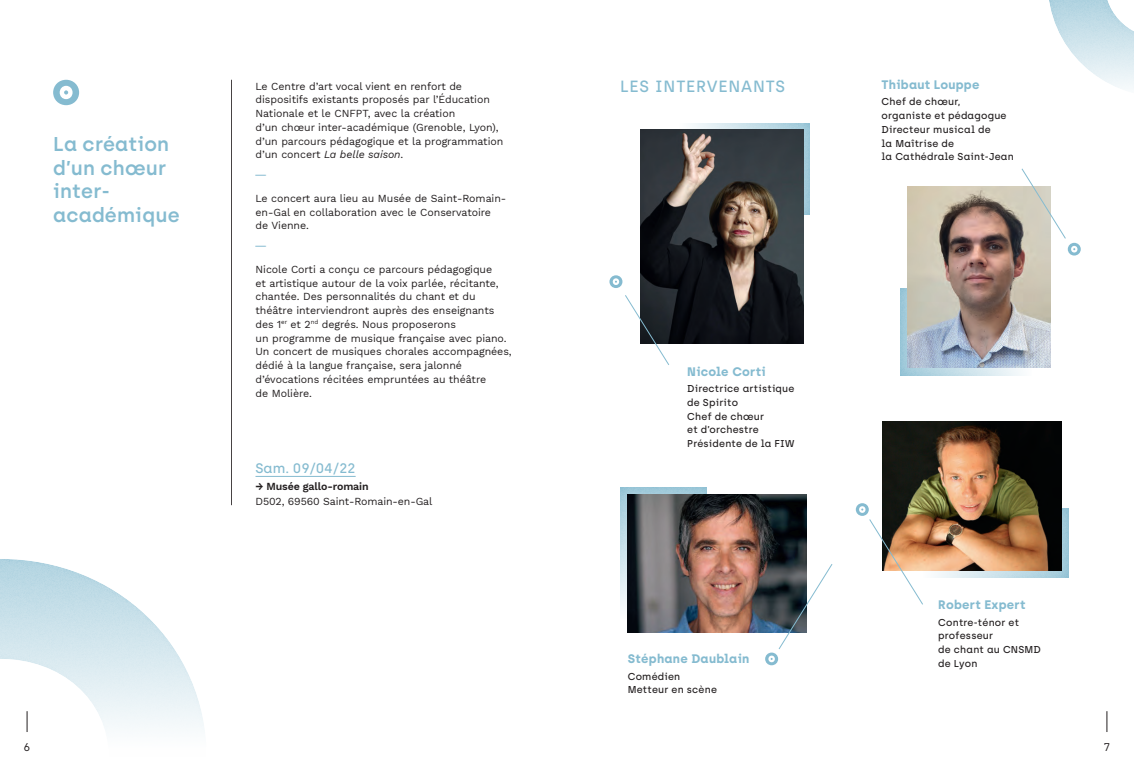
<style>
.page{position:relative;width:1134px;height:780px;background:#fff}
.page>*{position:absolute;margin:0;border:0;box-sizing:border-box;transform-origin:0 0}
.t1{font:600 20px/23.8px "Archia";letter-spacing:.01em;color:#85bbd0}
.t2{font:500 16.25px "Archia";letter-spacing:.05em;color:#85bbd0}
.t3{font:500 13.75px "Archia";color:#85bbd0}
.t4{font:700 12.38px "Archia";letter-spacing:.02em;color:#85bbd0}
.t5{font:11.25px "Archia";color:#231f20}
.t6{font:10.62px/13.8px "Work Sans";letter-spacing:-.005em;color:#231f20}
.t7{font:10.62px "HK Nova Medium R";color:#85bbd0}
.t8{font:500 10px/13.8px "Archia";letter-spacing:.02em;color:#231f20}
.s1{font-style:italic}
</style>
<div class="page">
<svg style="left:1107px;top:711px;width:1px;height:21px"></svg>
<div style="left:679px;top:123px;width:132px;height:93px;background:#fff;opacity:.29"></div>
<div style="left:619px;top:486px;width:88px;height:133px;background:#fff;opacity:.29"></div>
<img style="left:628px;top:494px;width:178px;height:138px">
<hr style="left:255px;top:476px;width:101px;height:1px;background:#85bbd0">
<hr style="left:231px;top:80px;width:1px;height:425px;background:#231f20">
<svg style="left:53px;top:80px;width:26px;height:25px"></svg>
<img style="left:640px;top:130px;width:163px;height:213px">
<svg style="left:609px;top:275px;width:13px;height:13px"></svg>
<svg style="left:625px;top:294px;width:45px;height:71px"></svg>
<div style="left:899px;top:287px;width:134px;height:88px;background:#fff;opacity:.29"></div>
<img style="left:908px;top:187px;width:142px;height:180px">
<svg style="left:1021px;top:168px;width:60px;height:87px"></svg>
<div style="left:922px;top:507px;width:148px;height:72px;background:#fff;opacity:.29"></div>
<svg style="left:765px;top:563px;width:68px;height:102px"></svg>
<img style="left:883px;top:421px;width:178px;height:149px">
<svg style="left:856px;top:503px;width:67px;height:102px"></svg>
<div style="left:1046px;top:0;width:88px;height:99px;background:#fff;opacity:.29"></div>
<div style="left:0;top:558px;width:207px;height:200px;background:#fff;opacity:.29"></div>
<h1 class="t1" style="left:53px;top:132px;width:128px">La création d’un chœur inter&shy;académique</h1>
<p class="t6" style="left:255px;top:79px;width:249px">Le Centre d’art vocal vient en renfort de dispositifs existants proposés par l’Éducation Nationale et le CNFPT, avec la création<br>d’un chœur inter-académique (Grenoble, Lyon), d’un parcours pédagogique et la programmation d’un concert <span class="s1">La belle saison</span>.</p>
<p class="t7" style="left:255px;top:164px;width:12px">—</p>
<p class="t6" style="left:255px;top:191px;width:252px">Le concert aura lieu au Musée de Saint-Romain&shy;en-Gal en collaboration avec le Conservatoire de Vienne.</p>
<p class="t7" style="left:255px;top:235px;width:12px">—</p>
<p class="t6" style="left:255px;top:262px;width:258px">Nicole Corti a conçu ce parcours pédagogique<br>et artistique autour de la voix parlée, récitante, chantée. Des personnalités du chant et du théâtre interviendront auprès des enseignants des 1<sup>er</sup> et 2<sup>nd</sup> degrés. Nous proposerons<br>un programme de musique française avec piano.<br>Un concert de musiques chorales accompagnées, dédié à la langue française, sera jalonné d’évocations récitées empruntées au théâtre<br>de Molière.</p>
<p class="t3" style="left:255px;top:459px;width:102px">Sam. 09/04/22</p>
<p class="t6" style="left:255px;top:478px;width:178px;line-height:15px">→ Musée gallo-romain<br>D502, 69560 Saint-Romain-en-Gal</p>
<p class="t2" style="left:620px;top:77px;width:167px">LES INTERVENANTS</p>
<p class="t4" style="left:687px;top:364px;width:80px">Nicole Corti</p>
<p class="t8" style="left:687px;top:381px;width:109px">Directrice artistique de Spirito<br>Chef de chœur<br>et d’orchestre<br>Présidente de la FIW</p>
<p class="t4" style="left:628px;top:651px;width:123px">Stéphane Daublain</p>
<p class="t8" style="left:628px;top:669px;width:54px">Comédien</p>
<p class="t8" style="left:628px;top:683px;width:91px">Metteur en scène</p>
<p class="t4" style="left:881px;top:77px;width:99px">Thibaut Louppe</p>
<p class="t8" style="left:881px;top:95px;width:126px">Chef de chœur, organiste et pédagogue</p>
<p class="t8" style="left:881px;top:122px;width:134px">Directeur musical de<br>la Maîtrise de<br>la Cathédrale Saint-Jean</p>
<p class="t4" style="left:938px;top:597px;width:89px">Robert Expert</p>
<p class="t8" style="left:938px;top:615px;width:104px">Contre-ténor et professeur<br>de chant au CNSMD de Lyon</p>
<p class="t5" style="left:24px;top:740px;width:8px">6</p>
<p class="t5" style="left:1104px;top:740px;width:8px">7</p>
</div>
